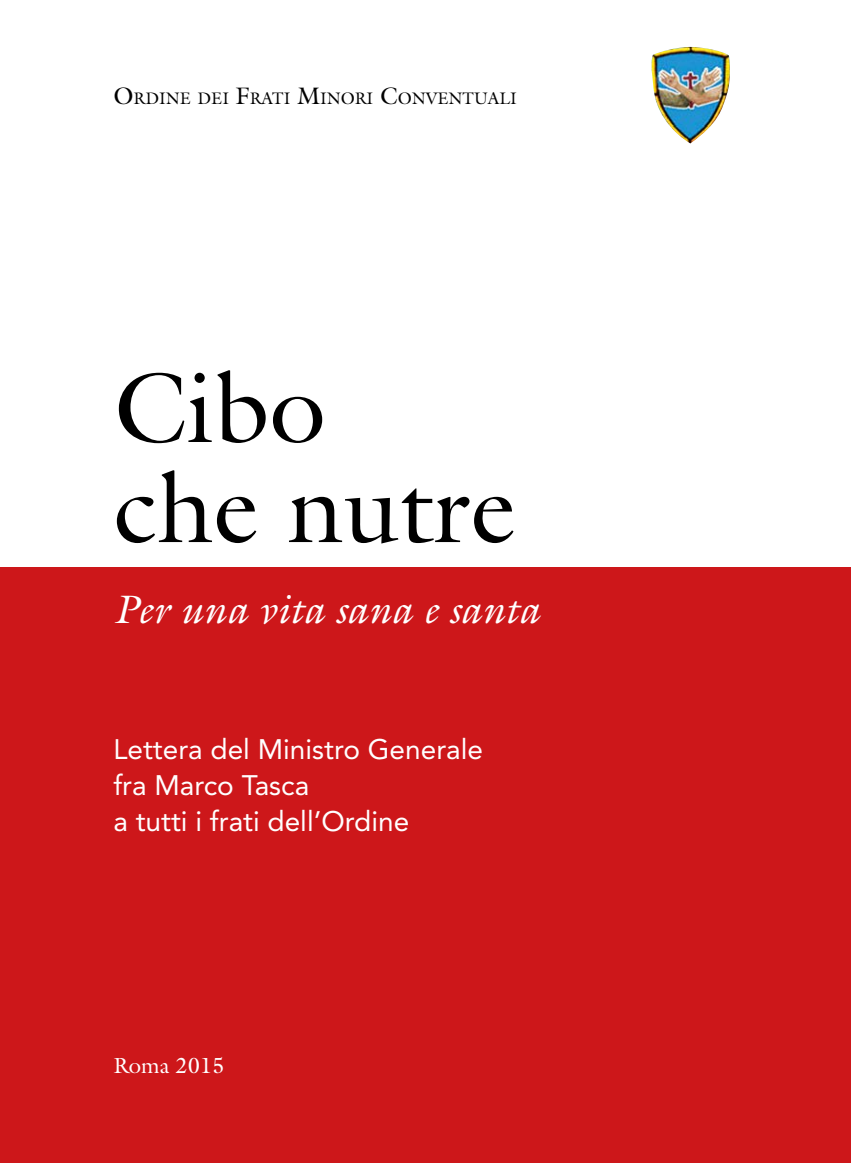
<style>
.page{position:relative;width:851px;height:1163px;background:#fff}
.page>*{position:absolute;margin:0;border:0;box-sizing:border-box;transform-origin:0 0}
.t1{font:100px/100px "Galliard";color:#000}
.t2{font:italic 40px "Galliard";color:#fff}
.t3{font:28px/36px "Avenir";color:#fff}
.t4{font:22px "Galliard";color:#fff}
.t5{font:16.8px "Galliard";color:#000}
.s1{font-size:24px}
</style>
<div class="page">
<div style="left:0;top:567px;width:850px;height:595px;background:#cd171a"></div>
<img style="left:651px;top:47px;width:79px;height:96px">
<p class="t5" style="left:113px;top:88px;width:405px"><span class="s1">O</span>RDINE DEI <span class="s1">F</span>RATI <span class="s1">M</span>INORI <span class="s1">C</span>ONVENTUALI</p>
<h1 class="t1" style="left:113px;top:356px;width:404px">Cibo<br>che nutre</h1>
<h2 class="t2" style="left:113px;top:584px;width:428px">Per una vita sana e santa</h2>
<p class="t3" style="left:113px;top:731px;width:371px">Lettera del Ministro Generale fra Marco Tasca<br>a tutti i frati dell’Ordine</p>
<p class="t4" style="left:113px;top:1051px;width:113px">Roma 2015</p>
</div>
